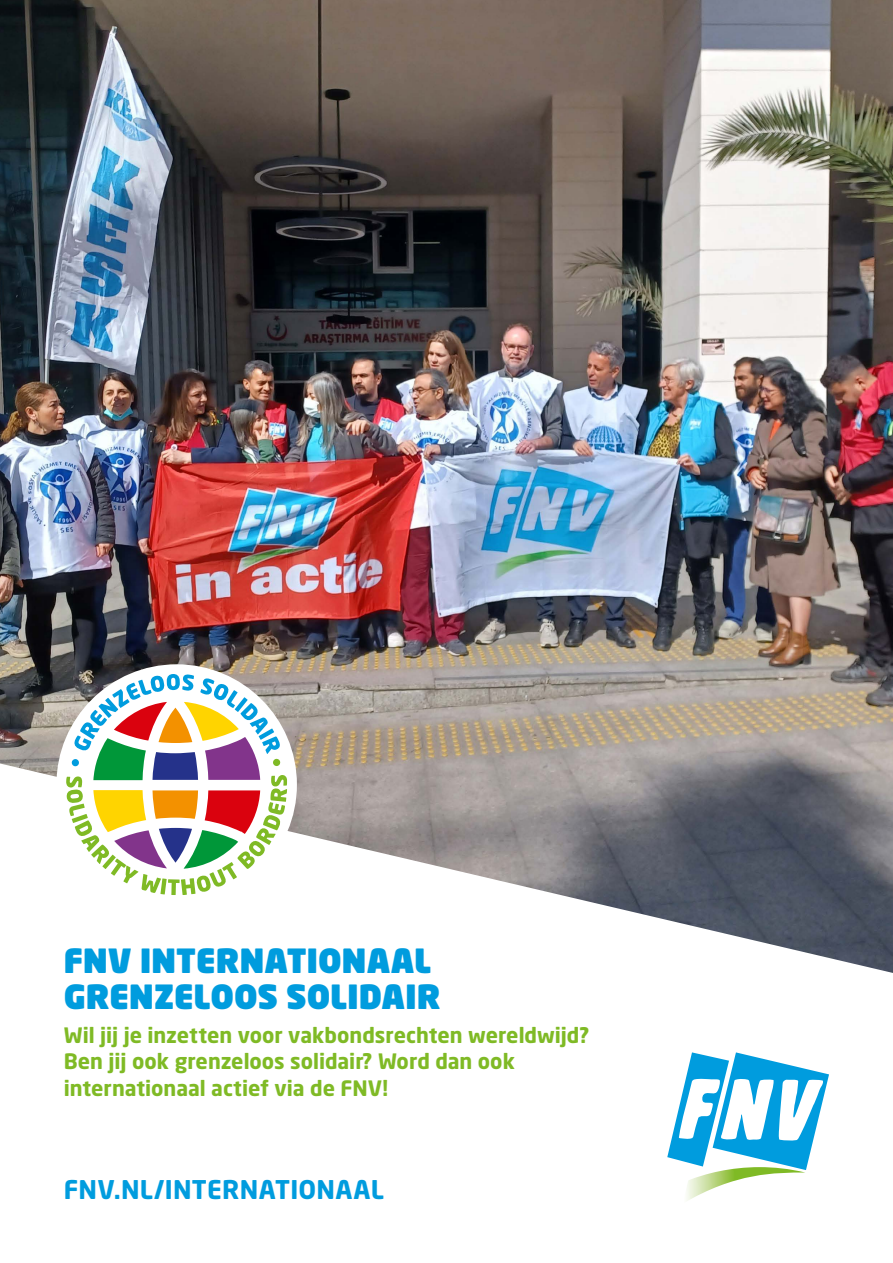
<style>
.page{position:relative;width:893px;height:1263px;background:#fff}
.page>*{position:absolute;margin:0;border:0;box-sizing:border-box;transform-origin:0 0}
.t1{font:900 33px/36px "Neo Sans Pro";letter-spacing:-.005em;color:#009cde}
.t2{font:700 25.5px "Neo Sans Pro";letter-spacing:.01em;color:#009cde}
.t3{font:700 21px/26.2px "Neo Sans Pro";color:#7fba25}
</style>
<div class="page">
<img style="left:0;top:0;width:893px;height:973px">
<svg style="left:66px;top:674px;width:221px;height:221px"></svg>
<div style="left:273px;top:758px;width:7px;height:8px;background:#7fba25;border-radius:3px"></div>
<div style="left:56px;top:664px;width:241px;height:241px;border:7px solid #fff;border-radius:50%"></div>
<svg style="left:667px;top:1052px;width:162px;height:149px"></svg>
<h1 class="t1" style="left:64px;top:942px;width:379px">FNV INTERNATIONAAL<br>GRENZELOOS SOLIDAIR</h1>
<p class="t3" style="left:64px;top:1021px;width:527px">Wil jij je inzetten voor vakbondsrechten wereldwijd?<br>Ben jij ook grenzeloos solidair? Word dan ook internationaal actief via de FNV!</p>
<p class="t2" style="left:64px;top:1173px;width:322px">FNV.NL/INTERNATIONAAL</p>
</div>
